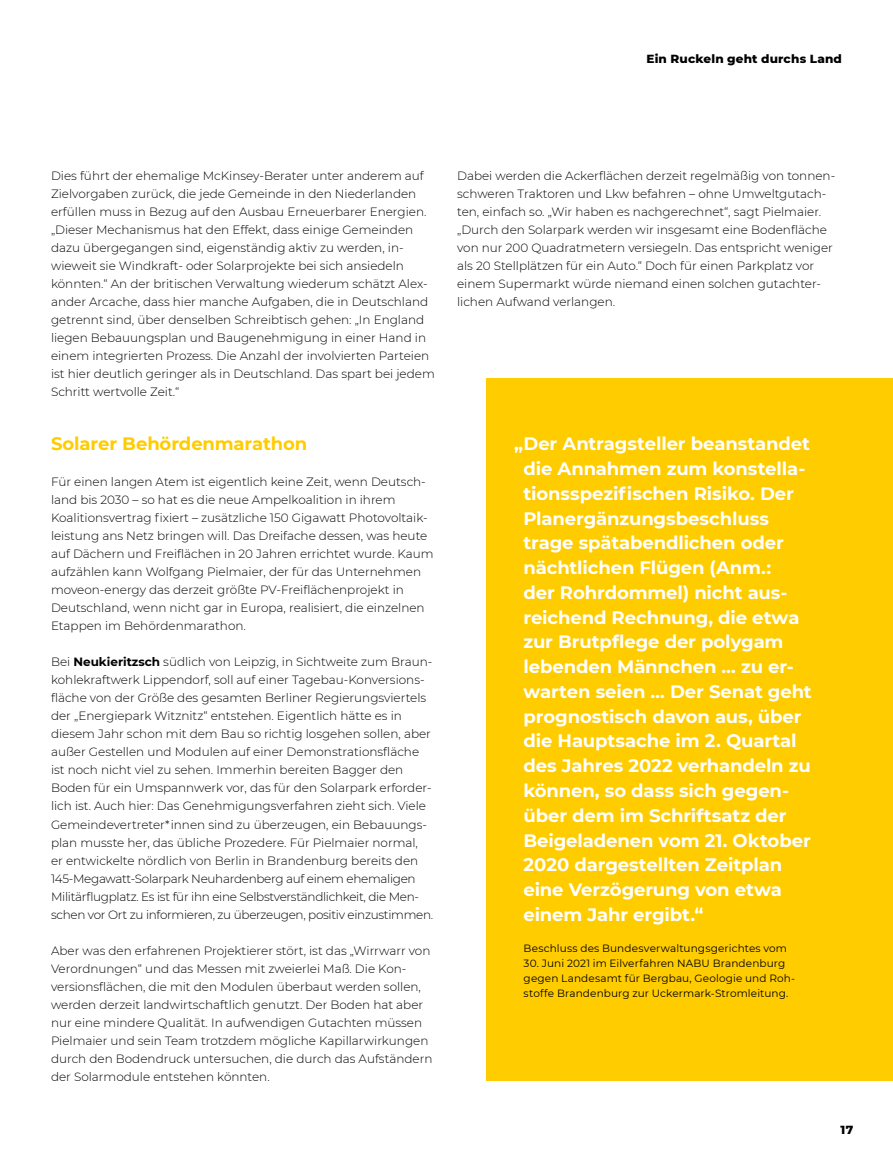
<style>
.page{position:relative;width:893px;height:1170px;background:#fff}
.page>*{position:absolute;margin:0;border:0;box-sizing:border-box;transform-origin:0 0}
.Fließtext_Intro_12_P{font:700 18px/24.8px "Montserrat";letter-spacing:-.005em;color:#fff}
.Fließtext_8_Pt{font:700 18px "Montserrat";letter-spacing:-.005em;color:#fc0}
.Fließtext_8_Pt-2{font:300 12px/18px "Montserrat";color:#000}
.t1{font:800 12px "Montserrat";letter-spacing:.015em;color:#000}
.Fließtext_8_Pt-3{font:10.5px/15px "Montserrat";letter-spacing:.01em;color:#000}
.s1{font-weight:700}
</style>
<div class="page">
<div style="left:487px;top:378px;width:406px;height:702px;background:#fc0"></div>
<p class="t1" style="left:646px;top:50px;width:197px">Ein Ruckeln geht durchs Land</p>
<p class="Fließtext_8_Pt-2" style="left:51px;top:166px;width:385px">Dies führt der ehemalige McKinsey-Berater unter anderem auf Zielvorgaben zurück, die jede Gemeinde in den Niederlanden erfüllen muss in Bezug auf den Ausbau Erneuerbarer Energien. „Dieser Mechanismus hat den Effekt, dass einige Gemeinden dazu übergegangen sind, eigenständig aktiv zu werden, in&shy;wieweit sie Windkraft- oder Solarprojekte bei sich ansiedeln könnten.“ An der britischen Verwaltung wiederum schätzt Alex&shy;ander Arcache, dass hier manche Aufgaben, die in Deutschland getrennt sind, über denselben Schreibtisch gehen: „In England liegen Bebauungsplan und Baugenehmigung in einer Hand in einem integrierten Prozess. Die Anzahl der involvierten Parteien ist hier deutlich geringer als in Deutschland. Das spart bei jedem Schritt wertvolle Zeit.“</p>
<p class="Fließtext_8_Pt" style="left:51px;top:431px;width:258px">Solarer Behördenmarathon</p>
<p class="Fließtext_8_Pt-2" style="left:51px;top:472px;width:384px">Für einen langen Atem ist eigentlich keine Zeit, wenn Deutsch&shy;land bis 2030 – so hat es die neue Ampelkoalition in ihrem Koalitionsvertrag fixiert – zusätzliche 150 Gigawatt Photovoltaik&shy;leistung ans Netz bringen will. Das Dreifache dessen, was heute auf Dächern und Freiflächen in 20 Jahren errichtet wurde. Kaum aufzählen kann Wolfgang Pielmaier, der für das Unternehmen moveon-energy das derzeit größte PV-Freiflächenprojekt in Deutschland, wenn nicht gar in Europa, realisiert, die einzelnen Etappen im Behördenmarathon.</p>
<p class="Fließtext_8_Pt-2" style="left:51px;top:652px;width:384px">Bei <span class="s1">Neukieritzsch</span> südlich von Leipzig, in Sichtweite zum Braun&shy;kohlekraftwerk Lippendorf, soll auf einer Tagebau-Konversions&shy;fläche von der Größe des gesamten Berliner Regierungsviertels der „Energiepark Witznitz“ entstehen. Eigentlich hätte es in diesem Jahr schon mit dem Bau so richtig losgehen sollen, aber außer Gestellen und Modulen auf einer Demonstrationsfläche ist noch nicht viel zu sehen. Immerhin bereiten Bagger den Boden für ein Umspannwerk vor, das für den Solarpark erforder&shy;lich ist. Auch hier: Das Genehmigungsverfahren zieht sich. Viele Gemeindevertreter*innen sind zu überzeugen, ein Bebauungs&shy;plan musste her, das übliche Prozedere. Für Pielmaier normal,<br>er entwickelte nördlich von Berlin in Brandenburg bereits den 145-Megawatt-Solarpark Neuhardenberg auf einem ehemaligen Militärflugplatz. Es ist für ihn eine Selbstverständlichkeit, die Men&shy;schen vor Ort zu informieren, zu überzeugen, positiv einzustimmen.</p>
<p class="Fließtext_8_Pt-2" style="left:51px;top:940px;width:383px">Aber was den erfahrenen Projektierer stört, ist das „Wirrwarr von Verordnungen“ und das Messen mit zweierlei Maß. Die Kon&shy;versionsflächen, die mit den Modulen überbaut werden sollen, werden derzeit landwirtschaftlich genutzt. Der Boden hat aber nur eine mindere Qualität. In aufwendigen Gutachten müssen Pielmaier und sein Team trotzdem mögliche Kapillarwirkungen durch den Bodendruck untersuchen, die durch das Aufständern der Solarmodule entstehen könnten.</p>
<p class="Fließtext_8_Pt-2" style="left:457px;top:166px;width:380px">Dabei werden die Ackerflächen derzeit regelmäßig von tonnen&shy;schweren Traktoren und Lkw befahren – ohne Umweltgutach&shy;ten, einfach so. „Wir haben es nachgerechnet“, sagt Pielmaier. „Durch den Solarpark werden wir insgesamt eine Bodenfläche von nur 200 Quadratmetern versiegeln. Das entspricht weniger als 20 Stellplätzen für ein Auto.“ Doch für einen Parkplatz vor einem Supermarkt würde niemand einen solchen gutachter&shy;lichen Aufwand verlangen.</p>
<p class="Fließtext_Intro_12_P" style="left:523px;top:430px;width:290px;text-indent:-9px">„Der Antragsteller beanstandet die Annahmen zum konstella&shy;tionsspezifischen Risiko. Der<br>Planergänzungsbeschluss trage spätabendlichen oder nächtlichen Flügen (Anm.:<br>der Rohrdommel) nicht aus&shy;reichend Rechnung, die etwa zur Brutpflege der polygam lebenden Männchen … zu er&shy;warten seien … Der Senat geht prognostisch davon aus, über die Hauptsache im 2. Quartal des Jahres 2022 verhandeln zu können, so dass sich gegen&shy;über dem im Schriftsatz der<br>Beigeladenen vom 21. Oktober<br>2020 dargestellten Zeitplan eine Verzögerung von etwa einem Jahr ergibt.“</p>
<p class="Fließtext_8_Pt-3" style="left:524px;top:940px;width:265px">Beschluss des Bundesverwaltungsgerichtes vom</p>
<p class="Fließtext_8_Pt-3" style="left:524px;top:955px;width:273px">30. Juni 2021 im Eilverfahren NABU Brandenburg gegen Landesamt für Bergbau, Geologie und Roh&shy;stoffe Brandenburg zur Uckermark-Stromleitung.</p>
<p class="t1" style="left:841px;top:1120px;width:14px">17</p>
</div>
